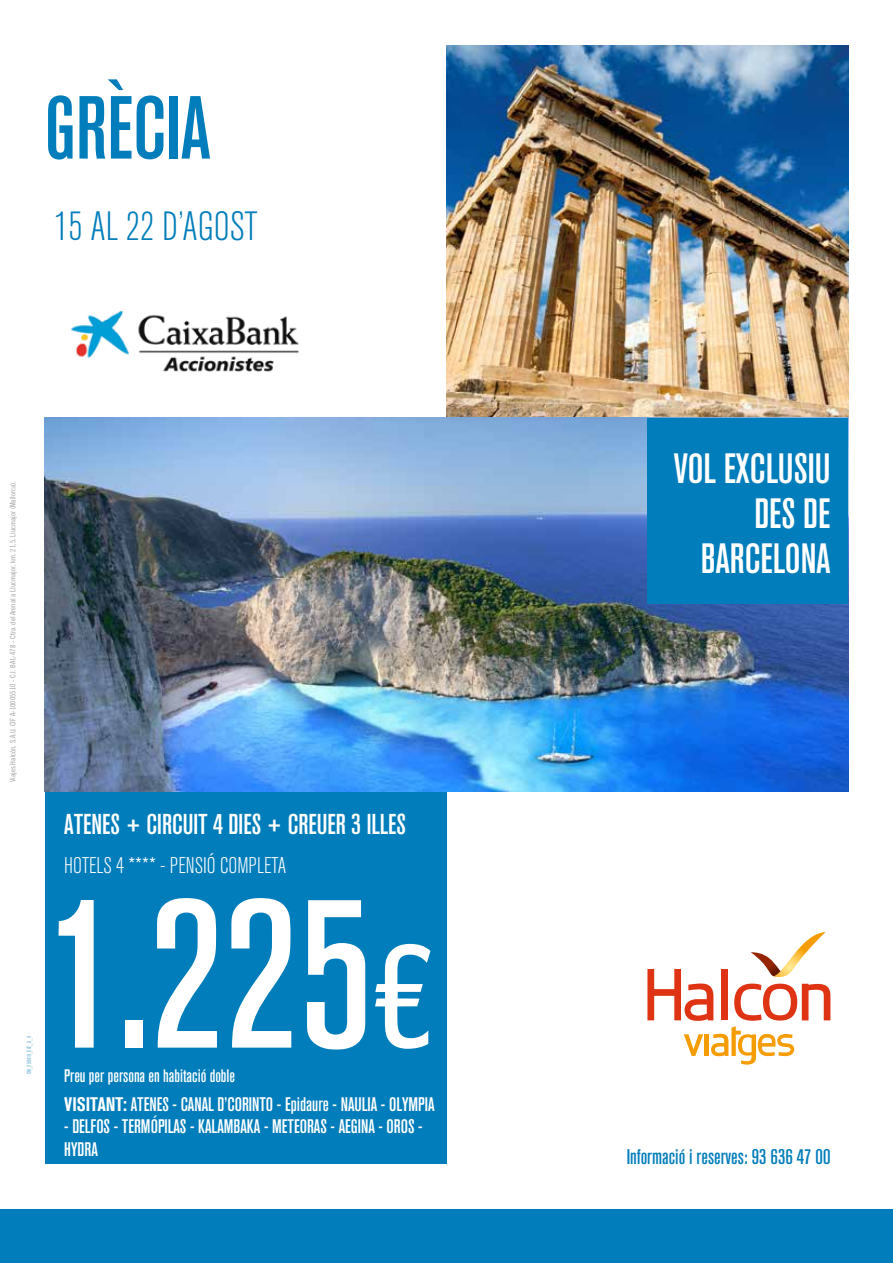
<style>
.page{position:relative;width:893px;height:1263px;background:#fff}
.page>*{position:absolute;margin:0;border:0;box-sizing:border-box;transform-origin:0 0}
.t1{font:210px "Akzidenz Grotesk BQ Md Cnd Alt";color:#fff}
.t2{font:145.5px "Akzidenz Grotesk BQ Md Cnd Alt";color:#fff}
.t3{font:88.5px "Akzidenz Grotesk BQ Md Cnd Alt";color:#007dba}
.t4{font:42px/45px "Akzidenz Grotesk BQ Md Cnd Alt";color:#fff;text-align:right}
.t5{font:300 condensed 40.5px "Akzidenz Grotesk BQ";color:#007dba}
.t6{font:28.5px "Akzidenz Grotesk BQ Md Cnd Alt";color:#fff}
.t7{font:300 condensed 22.5px "Akzidenz Grotesk BQ";color:#fff}
.t8{font:21px "Akzidenz Grotesk BQ Md Cnd Alt";color:#007dba}
.t9{font:19.5px/22.5px "Akzidenz Grotesk BQ Md Cnd Alt";color:#fff}
.t10{font:18px "Akzidenz Grotesk BQ Md Cnd Alt";color:#fff}
.t11{font:7.5px "Trade Gothic LT Std Cn 18";color:#9d9d9c}
.t12{font:6px "Akzidenz Grotesk BQ Md Cnd Alt";color:#80bedc;scale:.95 1}
.s1{font-family:"Akzidenz Grotesk BQ Bd Cnd Alt"}
</style>
<div class="page">
<div style="left:45px;top:791px;width:401px;height:373px;background:#007dba"></div>
<img style="left:446px;top:45px;width:402px;height:373px">
<img style="left:45px;top:418px;width:803px;height:373px">
<div style="left:647px;top:418px;width:201px;height:186px;background:#007dba"></div>
<img style="left:71px;top:310px;width:228px;height:62px">
<div style="left:0;top:1209px;width:893px;height:54px;background:#007dba"></div>
<svg style="left:647px;top:932px;width:183px;height:132px"></svg>
<h3 class="t3" style="left:45px;top:78px;width:167px">GRÈCIA</h3>
<h3 class="t5" style="left:54px;top:204px;width:205px">15 AL 22 D’AGOST</h3>
<p class="t11" style="left:8px;top:782px;width:303px;rotate:-90deg">Viajes Halcón, S.A.U. CIF A-10005510 - C.I. BAL-478 - Ctra. del Arenal a Llucmajor, km. 21,5. Llucmajor (Mallorca).</p>
<p class="t12" style="left:26px;top:1074px;width:42px;rotate:-90deg">CM_250418_CAT_A_4</p>
<h3 class="t6" style="left:64px;top:808px;width:343px">ATENES + CIRCUIT 4 DIES + CREUER 3 ILLES</h3>
<p class="t7" style="left:64px;top:854px;width:224px">HOTELS 4 **** - PENSIÓ COMPLETA</p>
<h1 class="t1" style="left:45px;top:856px;width:330px">1.225</h1>
<h2 class="t2" style="left:373px;top:915px;width:62px">€</h2>
<p class="t10" style="left:64px;top:1066px;width:172px">Preu per persona en habitació doble</p>
<p class="t9" style="left:64px;top:1093px;width:372px"><span class="s1">VISITANT:</span> ATENES - CANAL D’CORINTO - Epidaure - NAULIA - OLYMPIA</p>
<p class="t9" style="left:64px;top:1115px;width:360px">- DELFOS - TERMÓPILAS - KALAMBAKA - METEORAS - AEGINA - OROS -<br>HYDRA</p>
<h3 class="t4" style="left:674px;top:445px;width:158px">VOL EXCLUSIU<br>DES DE<br>BARCELONA</h3>
<p class="t8" style="left:627px;top:1145px;width:205px">Informació i reserves: 93 636 47 00</p>
</div>
